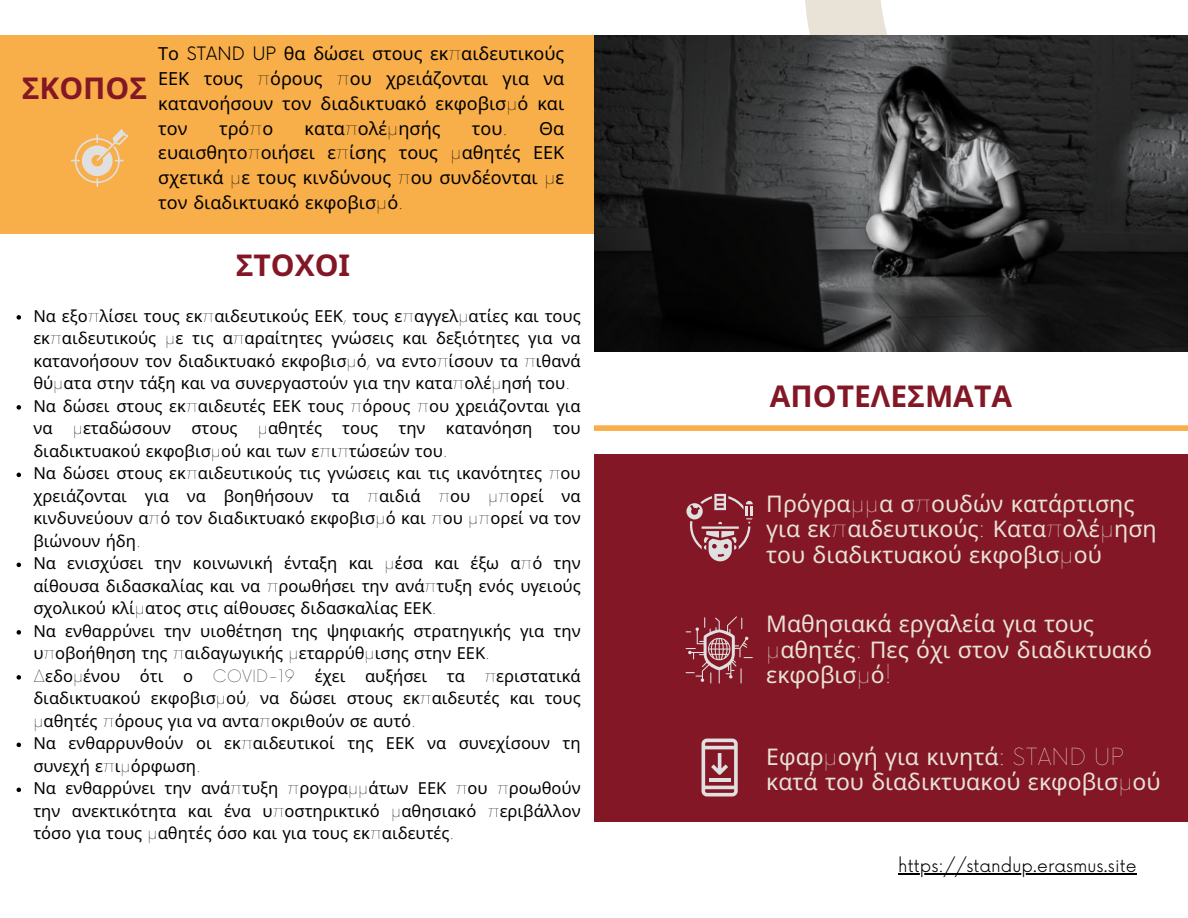
<style>
.page{position:relative;width:1188px;height:918px;background:#fff}
.page>*{position:absolute;margin:0;border:0;box-sizing:border-box;transform-origin:0 0}
.t1{font:700 30px "Noto Sans";color:#831726}
.t2{font:700 30px "Black Mango";color:#1b1b1b}
.t3{font:22.95px/25.2px "Noto Sans";color:#e8e2d7}
.t4{font:18px/24.8px "Noto Sans";color:#000;text-align:justify}
.t5{font:300 16.95px "Now";color:#000}
.t6{font:16.5px/22.5px "Noto Sans";color:#000}
.s1{font-family:"Now";font-weight:300}
.s2{font-family:"Now";font-weight:100}
</style>
<div class="page">
<svg style="left:805px;top:0;width:82px;height:35px;background:#e9e3d9"></svg>
<img style="left:594px;top:35px;width:594px;height:317px">
<div style="left:594px;top:455px;width:594px;height:367px;background:#831726"></div>
<div style="left:0;top:35px;width:594px;height:199px;background:#f8ae49"></div>
<svg style="left:686px;top:616px;width:67px;height:68px"></svg>
<svg style="left:702px;top:739px;width:36px;height:57px"></svg>
<hr style="left:709px;top:778px;width:21px;height:4px;background:#e0e0e0">
<svg style="left:686px;top:494px;width:67px;height:67px"></svg>
<div style="left:594px;top:425px;width:594px;height:6px;background:#f8ae49"></div>
<svg style="left:71px;top:129px;width:57px;height:58px"></svg>
<svg style="left:17px;top:315px;width:4px;height:5px"></svg>
<svg style="left:17px;top:405px;width:4px;height:5px"></svg>
<svg style="left:17px;top:473px;width:4px;height:4px"></svg>
<svg style="left:17px;top:563px;width:4px;height:4px"></svg>
<svg style="left:17px;top:630px;width:4px;height:5px"></svg>
<svg style="left:17px;top:675px;width:4px;height:5px"></svg>
<svg style="left:17px;top:743px;width:4px;height:4px"></svg>
<svg style="left:17px;top:788px;width:4px;height:4px"></svg>
<hr style="left:898px;top:874px;width:239px;height:1px;background:#000">
<p class="t4" style="left:158px;top:41px;width:407px">Το <span class="s1">STAND UP</span> θα δώσει στους εκ<span class="s2">π</span>αιδευτικούς ΕΕΚ τους <span class="s2">π</span>όρους <span class="s2">π</span>ου χρειάζονται για να κατανοήσουν τον διαδικτυακό εκφοβισ<span class="s2">μ</span>ό και τον</p>
<h1 class="t1" style="left:22px;top:67px;width:127px">ΣΚΟΠΟΣ</h1>
<p class="t4" style="left:219px;top:115px;width:56px">τρό<span class="s2">π</span>ο</p>
<p class="t4" style="left:305px;top:115px;width:137px">κατα<span class="s2">π</span>ολέ<span class="s2">μ</span>ησής</p>
<p class="t4" style="left:472px;top:115px;width:37px">του<span class="s2">.</span></p>
<p class="t4" style="left:158px;top:115px;width:407px;text-indent:381px">Θα ευαισθητο<span class="s2">π</span>οιήσει ε<span class="s2">π</span>ίσης τους <span class="s2">μ</span>αθητές ΕΕΚ σχετικά <span class="s2">μ</span>ε τους κινδύνους <span class="s2">π</span>ου συνδέονται <span class="s2">μ</span>ε τον διαδικτυακό εκφοβισ<span class="s2">μ</span>ό<span class="s2">.</span></p>
<h1 class="t2" style="left:64px;top:123px;width:279px">Excellent Interior</h1>
<h1 class="t1" style="left:236px;top:243px;width:116px">ΣΤΟΧΟΙ</h1>
<p class="t6" style="left:33px;top:304px;width:549px">Να εξο<span class="s2">π</span>λίσει τους εκ<span class="s2">π</span>αιδευτικούς ΕΕΚ<span class="s2">,</span> τους ε<span class="s2">π</span>αγγελ<span class="s2">μ</span>ατίες και τους εκ<span class="s2">π</span>αιδευτικούς <span class="s2">μ</span>ε τις α<span class="s2">π</span>αραίτητες γνώσεις και δεξιότητες για να κατανοήσουν τον διαδικτυακό εκφοβισ<span class="s2">μ</span>ό<span class="s2">,</span> να εντο<span class="s2">π</span>ίσουν τα <span class="s2">π</span>ιθανά θύ<span class="s2">μ</span>ατα στην τάξη και να συνεργαστούν για την κατα<span class="s2">π</span>ολέ<span class="s2">μ</span>ησή του<span class="s2">.<br></span>Να δώσει στους εκ<span class="s2">π</span>αιδευτές ΕΕΚ τους <span class="s2">π</span>όρους <span class="s2">π</span>ου χρειάζονται για να <span class="s2">μ</span>εταδώσουν στους <span class="s2">μ</span>αθητές τους την κατανόηση του διαδικτυακού εκφοβισ<span class="s2">μ</span>ού και των ε<span class="s2">π</span>ι<span class="s2">π</span>τώσεών του<span class="s2">.<br></span>Να δώσει στους εκ<span class="s2">π</span>αιδευτικούς τις γνώσεις και τις ικανότητες <span class="s2">π</span>ου χρειάζονται για να βοηθήσουν τα <span class="s2">π</span>αιδιά <span class="s2">π</span>ου <span class="s2">μπ</span>ορεί να κινδυνεύουν α<span class="s2">π</span>ό τον διαδικτυακό εκφοβισ<span class="s2">μ</span>ό και <span class="s2">π</span>ου <span class="s2">μπ</span>ορεί να τον βιώνουν ήδη<span class="s2">.<br></span>Να ενισχύσει την κοινωνική ένταξη και <span class="s2">μ</span>έσα και έξω α<span class="s2">π</span>ό την αίθουσα διδασκαλίας και να <span class="s2">π</span>ροωθήσει την ανά<span class="s2">π</span>τυξη ενός υγειούς σχολικού κλί<span class="s2">μ</span>ατος στις αίθουσες διδασκαλίας ΕΕΚ<span class="s2">.<br></span>Να ενθαρρύνει την υιοθέτηση της ψηφιακής στρατηγικής για την υ<span class="s2">π</span>οβοήθηση της <span class="s2">π</span>αιδαγωγικής <span class="s2">μ</span>εταρρύθ<span class="s2">μ</span>ισης στην ΕΕΚ<span class="s2">.<br>Δ</span>εδο<span class="s2">μ</span>ένου ότι ο <span class="s2">COVID-19</span> έχει αυξήσει τα <span class="s2">π</span>εριστατικά διαδικτυακού εκφοβισ<span class="s2">μ</span>ού<span class="s2">,</span> να δώσει στους εκ<span class="s2">π</span>αιδευτές και τους <span class="s2">μ</span>αθητές <span class="s2">π</span>όρους για να αντα<span class="s2">π</span>οκριθούν σε αυτό<span class="s2">.<br></span>Να ενθαρρυνθούν οι εκ<span class="s2">π</span>αιδευτικοί της ΕΕΚ να συνεχίσουν τη συνεχή ε<span class="s2">π</span>ι<span class="s2">μ</span>όρφωση<span class="s2">.<br></span>Να ενθαρρύνει την ανά<span class="s2">π</span>τυξη <span class="s2">π</span>ρογρα<span class="s2">μμ</span>άτων ΕΕΚ <span class="s2">π</span>ου <span class="s2">π</span>ροωθούν την ανεκτικότητα και ένα υ<span class="s2">π</span>οστηρικτικό <span class="s2">μ</span>αθησιακό <span class="s2">π</span>εριβάλλον τόσο για τους <span class="s2">μ</span>αθητές όσο και για τους εκ<span class="s2">π</span>αιδευτές<span class="s2">.</span></p>
<h1 class="t1" style="left:770px;top:375px;width:244px">ΑΠΟΤΕΛΕΣΜΑΤΑ</h1>
<h2 class="t3" style="left:766px;top:491px;width:392px">Πρόγρα<span class="s2">μμ</span>α σ<span class="s2">π</span>ουδών κατάρτισης για εκ<span class="s2">π</span>αιδευτικούς<span class="s2">:</span> Κατα<span class="s2">π</span>ολέ<span class="s2">μ</span>ηση του διαδικτυακού εκφοβισ<span class="s2">μ</span>ού</h2>
<h2 class="t3" style="left:766px;top:611px;width:387px">Μαθησιακά εργαλεία για τους <span class="s2">μ</span>αθητές<span class="s2">:</span> Πες όχι στον διαδικτυακό εκφοβισ<span class="s2">μ</span>ό<span class="s2">!</span></h2>
<h2 class="t3" style="left:766px;top:743px;width:396px">Εφαρ<span class="s2">μ</span>ογή για κινητά<span class="s2">: STAND UP </span>κατά του διαδικτυακού εκφοβισ<span class="s2">μ</span>ού</h2>
<p class="t5" style="left:898px;top:857px;width:240px">https://standup.erasmus.site</p>
</div>
